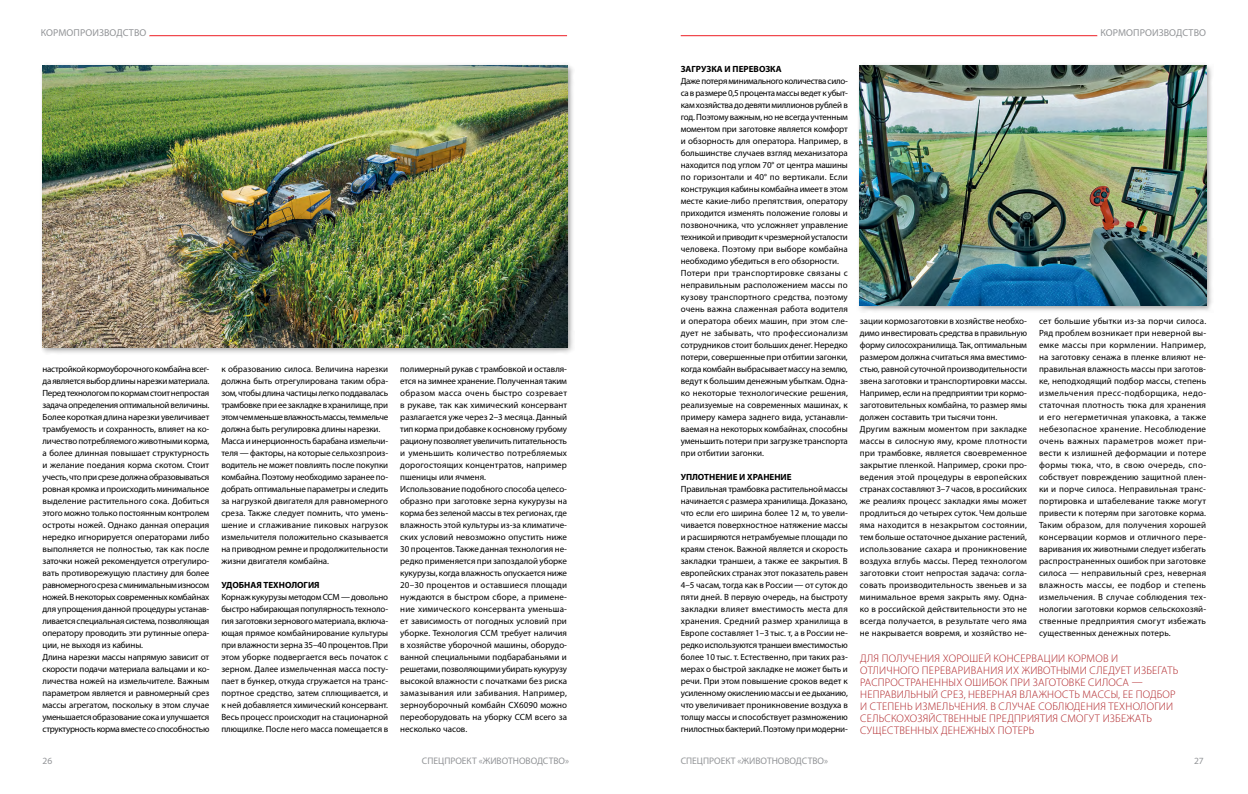
<style>
.page{position:relative;width:1248px;height:794px;background:#fff}
.page>*{position:absolute;margin:0;border:0;box-sizing:border-box;transform-origin:0 0}
.t1{font:300 11px/12px "Myriad Pro";letter-spacing:.02em;color:#ae1f23}
.t2{font:10px "Myriad Pro";letter-spacing:.01em;color:#939598}
.t3{font:9.5px "Myriad Pro";color:#939598}
.t4{font:9px/12px "Myriad Pro";letter-spacing:-.005em;color:#000}
.t5{font:700 9px "Myriad Pro";color:#000}
</style>
<div class="page">
<hr style="left:680px;top:35px;width:526px;height:1px;background:#ed1e24">
<hr style="left:41px;top:35px;width:526px;height:1px;background:#ed1e24">
<svg style="left:1087px;top:35px;width:119px;height:2px"></svg>
<svg style="left:41px;top:35px;width:113px;height:2px"></svg>
<div style="left:856px;top:63px;width:357px;height:250px;background:#000;opacity:.4"></div>
<img style="left:859px;top:66px;width:346px;height:239px">
<div style="left:39px;top:63px;width:535px;height:292px;background:#000;opacity:.4"></div>
<img style="left:43px;top:66px;width:524px;height:281px">
<p class="t2" style="left:41px;top:26px;width:107px">КОРМОПРОИЗВОДСТВО</p>
<p class="t2" style="left:1100px;top:26px;width:107px">КОРМОПРОИЗВОДСТВО</p>
<p class="t4" style="left:43px;top:363px;width:168px">настройкой кормоуборочного комбайна всег&shy;да является выбор длины нарезки материала.<br>Перед технологом по кормам стоит непростая задача определения оптимальной величины.<br>Более короткая длина нарезки увеличивает трамбуемость и сохранность, влияет на ко&shy;личество потребляемого животными корма, а более длинная повышает структурность и желание поедания корма скотом. Стоит учесть, что при срезе должна образовываться ровная кромка и происходить минимальное выделение растительного сока. Добиться этого можно только постоянным контролем остроты ножей. Однако данная операция нередко игнорируется операторами либо выполняется не полностью, так как после заточки ножей рекомендуется отрегулиро&shy;вать противорежущую пластину для более равномерного среза с минимальным износом ножей. В некоторых современных комбайнах для упрощения данной процедуры устанав&shy;ливается специальная система, позволяющая оператору проводить эти рутинные опера&shy;ции, не выходя из кабины.<br>Длина нарезки массы напрямую зависит от скорости подачи материала вальцами и ко&shy;личества ножей на измельчителе. Важным параметром является и равномерный срез массы агрегатом, поскольку в этом случае уменьшается образование сока и улучшается структурность корма вместе со способностью</p>
<p class="t4" style="left:221px;top:363px;width:168px">к образованию силоса. Величина нарезки должна быть отрегулирована таким обра&shy;зом, чтобы длина частицы легко поддавалась трамбовке при ее закладке в хранилище, при этом чем меньше влажность массы, тем мельче должна быть регулировка длины нарезки.<br>Масса и инерционность барабана измельчи&shy;теля — факторы, на которые сельхозпроиз&shy;водитель не может повлиять после покупки комбайна. Поэтому необходимо заранее по&shy;добрать оптимальные параметры и следить за нагрузкой двигателя для равномерного среза. Также следует помнить, что умень&shy;шение и сглаживание пиковых нагрузок измельчителя положительно сказывается на приводном ремне и продолжительности жизни двигателя комбайна.</p>
<p class="t5" style="left:221px;top:579px;width:100px">УДОБНАЯ ТЕХНОЛОГИЯ</p>
<p class="t4" style="left:221px;top:591px;width:168px;text-align:justify">Корнаж кукурузы методом CCM — довольно быстро набирающая популярность техноло&shy;гия заготовки зернового материала, включа&shy;ющая прямое комбайнирование культуры при влажности зерна 35–40 процентов. При этом уборке подвергается весь початок с зерном. Далее измельченная масса посту&shy;пает в бункер, откуда сгружается на транс&shy;портное средство, затем сплющивается, и к ней добавляется химический консервант.<br>Весь процесс происходит на стационарной плющилке. После него масса помещается в</p>
<p class="t4" style="left:400px;top:363px;width:168px">полимерный рукав с трамбовкой и оставля&shy;ется на зимнее хранение. Полученная таким образом масса очень быстро созревает в рукаве, так как химический консервант разлагается уже через 2–3 месяца. Данный тип корма при добавке к основному грубому рациону позволяет увеличить питательность и уменьшить количество потребляемых дорогостоящих концентратов, например пшеницы или ячменя.<br>Использование подобного способа целесо&shy;образно при заготовке зерна кукурузы на корма без зеленой массы в тех регионах, где влажность этой культуры из-за климатиче&shy;ских условий невозможно опустить ниже 30 процентов. Также данная технология не&shy;редко применяется при запоздалой уборке кукурузы, когда влажность опускается ниже 20–30 процентов и оставшиеся площади нуждаются в быстром сборе, а примене&shy;ние химического консерванта уменьша&shy;ет зависимость от погодных условий при уборке. Технология CCM требует наличия в хозяйстве уборочной машины, оборудо&shy;ванной специальными подбарабаньями и решетами, позволяющими убирать кукурузу высокой влажности с початками без риска замазывания или забивания. Например, зерноуборочный комбайн CX6090 можно переоборудовать на уборку CCM всего за несколько часов.</p>
<p class="t5" style="left:680px;top:63px;width:102px">ЗАГРУЗКА И ПЕРЕВОЗКА</p>
<p class="t4" style="left:680px;top:75px;width:169px">Даже потеря минимального количества сило&shy;са в размере 0,5 процента массы ведет к убыт&shy;кам хозяйства до девяти миллионов рублей в год. Поэтому важным, но не всегда учтенным моментом при заготовке является комфорт и обзорность для оператора. Например, в большинстве случаев взгляд механизатора находится под углом 70° от центра машины по горизонтали и 40° по вертикали. Если конструкция кабины комбайна имеет в этом месте какие-либо препятствия, оператору приходится изменять положение головы и позвоночника, что усложняет управление техникой и приводит к чрезмерной усталости человека. Поэтому при выборе комбайна необходимо убедиться в его обзорности.<br>Потери при транспортировке связаны с неправильным расположением массы по кузову транспортного средства, поэтому очень важна слаженная работа водителя и оператора обеих машин, при этом сле&shy;дует не забывать, что профессионализм сотрудников стоит больших денег. Нередко потери, совершенные при отбитии загонки, когда комбайн выбрасывает массу на землю, ведут к большим денежным убыткам. Одна&shy;ко некоторые технологические решения, реализуемые на современных машинах, к примеру камера заднего вида, устанавли&shy;ваемая на некоторых комбайнах, способны уменьшить потери при загрузке транспорта при отбитии загонки.</p>
<p class="t5" style="left:680px;top:471px;width:112px">УПЛОТНЕНИЕ И ХРАНЕНИЕ</p>
<p class="t4" style="left:680px;top:482px;width:169px;text-align:justify">Правильная трамбовка растительной массы начинается с размера хранилища. Доказано, что если его ширина более 12 м, то увели&shy;чивается поверхностное натяжение массы и расширяются нетрамбуемые площади по краям стенок. Важной является и скорость закладки траншеи, а также ее закрытия. В европейских странах этот показатель равен 4–5 часам, тогда как в России — от суток до пяти дней. В первую очередь, на быстроту закладки влияет вместимость места для хранения. Средний размер хранилища в Европе составляет 1–3 тыс. т, а в России не&shy;редко используются траншеи вместимостью более 10 тыс. т. Естественно, при таких раз&shy;мерах о быстрой закладке не может быть и речи. При этом повышение сроков ведет к усиленному окислению массы и ее дыханию, что увеличивает проникновение воздуха в толщу массы и способствует размножению гнилостных бактерий. Поэтому при модерни-</p>
<p class="t4" style="left:859px;top:314px;width:169px">зации кормозаготовки в хозяйстве необхо&shy;димо инвестировать средства в правильную форму силосохранилища. Так, оптимальным размером должна считаться яма вместимо&shy;стью, равной суточной производительности звена заготовки и транспортировки массы.<br>Например, если на предприятии три кормо&shy;заготовительных комбайна, то размер ямы должен составить три тысячи тонн.<br>Другим важным моментом при закладке массы в силосную яму, кроме плотности при трамбовке, является своевременное закрытие пленкой. Например, сроки про&shy;ведения этой процедуры в европейских странах составляют 3–7 часов, в российских же реалиях процесс закладки ямы может продлиться до четырех суток. Чем дольше яма находится в незакрытом состоянии, тем больше остаточное дыхание растений, использование сахара и проникновение воздуха вглубь массы. Перед технологом заготовки стоит непростая задача: согла&shy;совать производительность звеньев и за минимальное время закрыть яму. Одна&shy;ко в российской действительности это не всегда получается, в результате чего яма не накрывается вовремя, и хозяйство не-</p>
<p class="t4" style="left:1038px;top:314px;width:169px;text-align:justify">сет большие убытки из-за порчи силоса.<br>Ряд проблем возникает при неверной вы&shy;емке массы при кормлении. Например, на заготовку сенажа в пленке влияют не&shy;правильная влажность массы при заготов&shy;ке, неподходящий подбор массы, степень измельчения пресс-подборщика, недо&shy;статочная плотность тюка для хранения и его негерметичная упаковка, а также небезопасное хранение. Несоблюдение очень важных параметров может при&shy;вести к излишней деформации и потере формы тюка, что, в свою очередь, спо&shy;собствует повреждению защитной плен&shy;ки и порче силоса. Неправильная транс&shy;портировка и штабелевание также могут привести к потерям при заготовке корма.<br>Таким образом, для получения хорошей консервации кормов и отличного пере&shy;варивания их животными следует избегать распространенных ошибок при заготовке силоса — неправильный срез, неверная влажность массы, ее подбор и степень измельчения. В случае соблюдения тех&shy;нологии заготовки кормов сельскохозяй&shy;ственные предприятия смогут избежать существенных денежных потерь.</p>
<p class="t1" style="left:860px;top:652px;width:320px">ДЛЯ ПОЛУЧЕНИЯ ХОРОШЕЙ КОНСЕРВАЦИИ КОРМОВ И ОТЛИЧНОГО ПЕРЕВАРИВАНИЯ ИХ ЖИВОТНЫМИ СЛЕДУЕТ ИЗБЕГАТЬ РАСПРОСТРАНЕННЫХ ОШИБОК ПРИ ЗАГОТОВКЕ СИЛОСА — НЕПРАВИЛЬНЫЙ СРЕЗ, НЕВЕРНАЯ ВЛАЖНОСТЬ МАССЫ, ЕЕ ПОДБОР И СТЕПЕНЬ ИЗМЕЛЬЧЕНИЯ. В СЛУЧАЕ СОБЛЮДЕНИЯ ТЕХНОЛОГИИ СЕЛЬСКОХОЗЯЙСТВЕННЫЕ ПРЕДПРИЯТИЯ СМОГУТ ИЗБЕЖАТЬ СУЩЕСТВЕННЫХ ДЕНЕЖНЫХ ПОТЕРЬ</p>
<p class="t3" style="left:43px;top:755px;width:11px">26</p>
<p class="t3" style="left:422px;top:755px;width:149px">СПЕЦПРОЕКТ «ЖИВОТНОВОДСТВО»</p>
<p class="t3" style="left:680px;top:755px;width:149px">СПЕЦПРОЕКТ «ЖИВОТНОВОДСТВО»</p>
<p class="t3" style="left:1193px;top:755px;width:11px">27</p>
</div>
